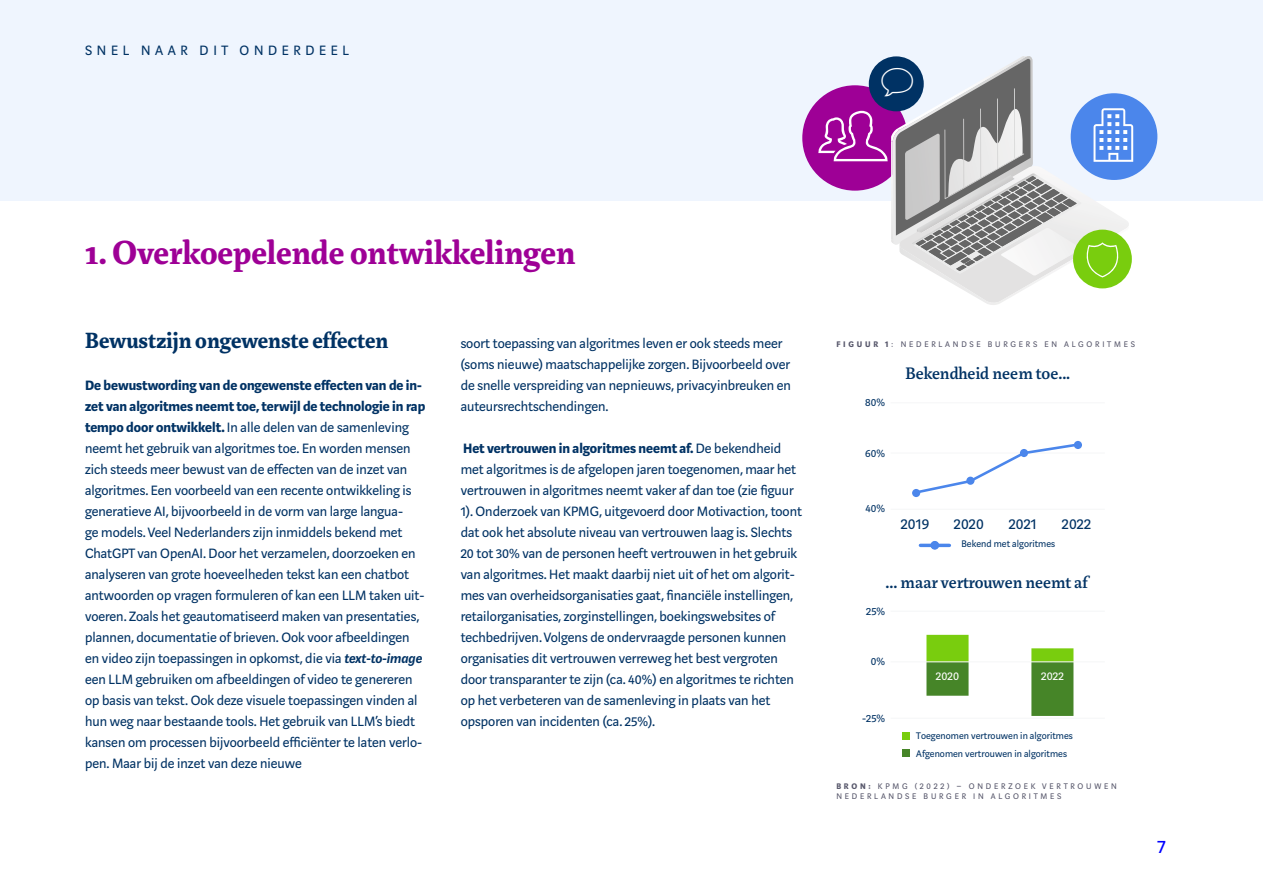
<style>
.page{position:relative;width:1263px;height:893px;background:#fff}
.page>*{position:absolute;margin:0;border:0;box-sizing:border-box;transform-origin:0 0}
.t1{font:700 36px "Marat";color:#9e0096}
.t2{font:700 24px "Marat";color:#003264}
.t3{font:21px "Marat Sans";color:#00f}
.t4{font:500 18.15px "Marat";color:#003264}
.t5{font:16.65px "Marat Sans";letter-spacing:.015em;color:#003264}
.t6{font:15px/21px "Marat Sans";color:#003264}
.t7{font:15px "Marat Sans";letter-spacing:.31em;color:#003264}
.t8{font:13.05px "Marat Sans";letter-spacing:.015em;color:#fff}
.t9{font:12.15px "Marat Sans";color:#003264}
.t10{font:10.5px/17.7px "Marat Sans";letter-spacing:.005em;color:#003264}
.t11{font:9px/10.8px "Marat Sans";letter-spacing:.31em;color:#57576b}
.s1{font-weight:700}
.s2{font-weight:600;font-style:italic}
</style>
<div class="page">
<div style="left:0;top:0;width:1263px;height:201px;background:#eff5fe"></div>
<hr style="left:891px;top:718px;width:214px;height:1px;background:#f5f6f7">
<hr style="left:891px;top:611px;width:214px;height:1px;background:#f5f6f7">
<svg style="left:926px;top:635px;width:147px;height:81px"></svg>
<hr style="left:891px;top:661px;width:214px;height:1px;background:#f5f6f7">
<div style="left:903px;top:732px;width:7px;height:7px;background:#79cd0e"></div>
<div style="left:903px;top:750px;width:7px;height:7px;background:#468528"></div>
<hr style="left:891px;top:453px;width:214px;height:1px;background:#f5f6f7">
<hr style="left:891px;top:402px;width:214px;height:1px;background:#f5f6f7">
<hr style="left:891px;top:509px;width:214px;height:1px;background:#f5f6f7">
<svg style="left:913px;top:442px;width:168px;height:52px"></svg>
<hr style="left:920px;top:544px;width:29px;height:3px;background:#4b86eb">
<div style="left:931px;top:541px;width:8px;height:8px;background:#4b86eb;border-radius:50%"></div>
<div style="left:930px;top:541px;width:9px;height:9px;border:1px solid #4b86eb;border-radius:50%"></div>
<div style="left:966px;top:477px;width:8px;height:8px;background:#4b86eb;border-radius:50%"></div>
<div style="left:912px;top:489px;width:8px;height:8px;background:#4b86eb;border-radius:50%"></div>
<div style="left:1020px;top:449px;width:8px;height:8px;background:#4b86eb;border-radius:50%"></div>
<div style="left:1074px;top:441px;width:8px;height:8px;background:#4b86eb;border-radius:50%"></div>
<div style="left:802px;top:85px;width:106px;height:106px;background:#9e0096;border-radius:50%"></div>
<div style="left:1071px;top:93px;width:86px;height:87px;background:#4b86eb;border-radius:50%"></div>
<svg style="left:818px;top:56px;width:315px;height:249px"></svg>
<p class="t7" style="left:85px;top:43px;width:265px">SNEL NAAR DIT ONDERDEEL</p>
<h1 class="t1" style="left:85px;top:232px;width:492px">1. Overkoepelende ontwikkelingen</h1>
<h2 class="t2" style="left:85px;top:327px;width:305px">Bewustzijn ongewenste effecten</h2>
<p class="t6" style="left:85px;top:375px;width:342px"><span class="s1">De bewustwording van de ongewenste effecten van de in&shy;zet van algoritmes neemt toe, terwijl de technologie in rap tempo door ontwikkelt.</span> In alle delen van de samenleving neemt het gebruik van algoritmes toe. En worden mensen zich steeds meer bewust van de effecten van de inzet van algoritmes. Een voorbeeld van een recente ontwikkeling is generatieve AI, bijvoorbeeld in de vorm van large langua-<br>ge models. Veel Nederlanders zijn inmiddels bekend met ChatGPT van OpenAI. Door het verzamelen, doorzoeken en analyseren van grote hoeveelheden tekst kan een chatbot antwoorden op vragen formuleren of kan een LLM taken uit&shy;voeren. Zoals het geautomatiseerd maken van presentaties, plannen, documentatie of brieven. Ook voor afbeeldingen en video zijn toepassingen in opkomst, die via <span class="s2">text-to-image </span>een LLM gebruiken om afbeeldingen of video te genereren op basis van tekst. Ook deze visuele toepassingen vinden al hun weg naar bestaande tools. Het gebruik van LLM’s biedt kansen om processen bijvoorbeeld efficiënter te laten verlo&shy;pen. Maar bij de inzet van deze nieuwe</p>
<p class="t6" style="left:461px;top:333px;width:332px">soort toepassing van algoritmes leven er ook steeds meer (soms nieuwe) maatschappelijke zorgen. Bijvoorbeeld over de snelle verspreiding van nepnieuws, privacyinbreuken en auteursrechtschendingen.</p>
<p class="t6" style="left:461px;top:438px;width:343px"><span class="s1">Het vertrouwen in algoritmes neemt af.</span> De bekendheid met algoritmes is de afgelopen jaren toegenomen, maar het vertrouwen in algoritmes neemt vaker af dan toe (zie figuur 1). Onderzoek van KPMG, uitgevoerd door Motivaction, toont dat ook het absolute niveau van vertrouwen laag is. Slechts 20 tot 30% van de personen heeft vertrouwen in het gebruik van algoritmes. Het maakt daarbij niet uit of het om algorit&shy;mes van overheidsorganisaties gaat, financiële instellingen, retailorganisaties, zorginstellingen, boekingswebsites of techbedrijven. Volgens de ondervraagde personen kunnen organisaties dit vertrouwen verreweg het best vergroten door transparanter te zijn (ca. 40%) en algoritmes te richten op het verbeteren van de samenleving in plaats van het opsporen van incidenten (ca. 25%).</p>
<p class="t11" style="left:836px;top:339px;width:300px"><span class="s1">FIGUUR 1</span>: NEDERLANDSE BURGERS EN ALGORITMES</p>
<p class="t4" style="left:905px;top:364px;width:166px">Bekendheid neem toe...</p>
<p class="t9" style="left:865px;top:396px;width:21px">80%</p>
<p class="t9" style="left:865px;top:447px;width:21px">60%</p>
<p class="t9" style="left:865px;top:502px;width:21px">40%</p>
<p class="t5" style="left:901px;top:515px;width:30px">2019</p>
<p class="t5" style="left:954px;top:515px;width:31px">2020</p>
<p class="t5" style="left:1009px;top:515px;width:30px">2021</p>
<p class="t5" style="left:1062px;top:515px;width:31px">2022</p>
<p class="t10" style="left:961px;top:535px;width:95px">Bekend met algoritmes</p>
<p class="t4" style="left:886px;top:572px;width:204px">... maar vertrouwen neemt af</p>
<p class="t9" style="left:866px;top:604px;width:20px">25%</p>
<p class="t9" style="left:871px;top:655px;width:16px">0%</p>
<p class="t9" style="left:862px;top:712px;width:24px">-25%</p>
<p class="t8" style="left:936px;top:669px;width:25px">2020</p>
<p class="t8" style="left:1041px;top:669px;width:24px">2022</p>
<p class="t10" style="left:916px;top:727px;width:158px">Toegenomen vertrouwen in algoritmes<br>Afgenomen vertrouwen in algoritmes</p>
<p class="t11" style="left:836px;top:780px;width:282px"><span class="s1">BRON:</span> KPMG (2022) – ONDERZOEK VERTROUWEN<br>NEDERLANDSE BURGER IN ALGORITMES</p>
<h3 class="t3" style="left:1157px;top:835px;width:10px">7</h3>
</div>
